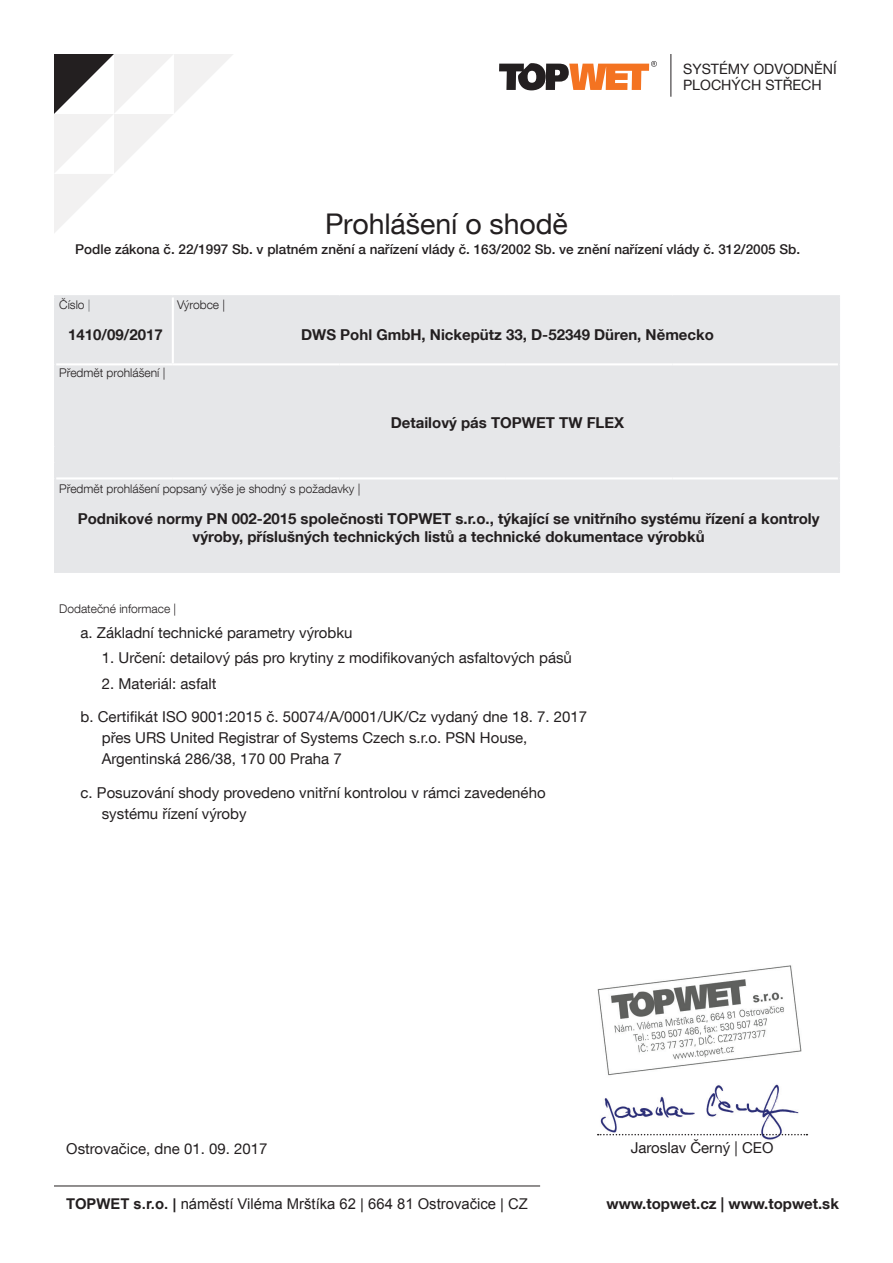
<style>
.page{position:relative;width:893px;height:1263px;background:#fff}
.page>*{position:absolute;margin:0;border:0;box-sizing:border-box;transform-origin:0 0}
.t1{font:28.5px "Helvetica Neue LT Com";letter-spacing:-.005em;color:#231f20}
.Text_-_normal{font:15px "Helvetica Neue LT Com";color:#231f20}
.Text_-_normal-2{font:700 15px/18px "Helvetica Neue LT Com";color:#231f20;text-align:center}
.t2{font:14.85px "Arial";color:#231f20}
.t3{font:14.25px/15.8px "Helvetica Neue LT Com";color:#231f20}
.t4{font:500 13.5px "Helvetica Neue LT Com";color:#231f20}
.Text_-_normal-3{font:300 12px "Helvetica Neue LT Com";color:#231f20}
.s1{font-weight:400;color:#808285}
.s2{font-weight:700}
</style>
<div class="page">
<img style="left:597px;top:965px;width:212px;height:175px">
<svg style="left:54px;top:54px;width:179px;height:179px"></svg>
<svg style="left:598px;top:1134px;width:209px;height:1px"></svg>
<hr style="left:671px;top:54px;width:1px;height:43px;background:#231f20">
<svg style="left:499px;top:61px;width:158px;height:29px"></svg>
<hr style="left:54px;top:1186px;width:486px;height:1px;background:#231f20">
<div style="left:56px;top:297px;width:782px;height:276px;background:#e6e7e9"></div>
<hr style="left:838px;top:478px;width:2px;height:95px;background:#e6e7e9">
<hr style="left:838px;top:297px;width:2px;height:67px;background:#e6e7e9">
<hr style="left:838px;top:364px;width:2px;height:82px;background:#e6e7e9">
<hr style="left:56px;top:363px;width:117px;height:2px;background:#fff">
<hr style="left:173px;top:363px;width:166px;height:2px;background:#fff">
<hr style="left:339px;top:363px;width:167px;height:2px;background:#fff">
<hr style="left:506px;top:363px;width:166px;height:2px;background:#fff">
<hr style="left:672px;top:363px;width:166px;height:2px;background:#fff">
<hr style="left:56px;top:477px;width:117px;height:2px;background:#fff">
<hr style="left:173px;top:477px;width:166px;height:2px;background:#fff">
<hr style="left:339px;top:477px;width:167px;height:2px;background:#fff">
<hr style="left:506px;top:477px;width:166px;height:2px;background:#fff">
<hr style="left:672px;top:477px;width:166px;height:2px;background:#fff">
<hr style="left:172px;top:297px;width:2px;height:66px;background:#fff">
<hr style="left:54px;top:295px;width:119px;height:2px;background:#e6e7e9">
<hr style="left:54px;top:297px;width:2px;height:67px;background:#e6e7e9">
<hr style="left:173px;top:295px;width:166px;height:2px;background:#e6e7e9">
<hr style="left:339px;top:295px;width:167px;height:2px;background:#e6e7e9">
<hr style="left:506px;top:295px;width:166px;height:2px;background:#e6e7e9">
<hr style="left:672px;top:295px;width:168px;height:2px;background:#e6e7e9">
<hr style="left:54px;top:364px;width:2px;height:82px;background:#e6e7e9">
<svg style="left:54px;top:446px;width:2px;height:32px"></svg>
<svg style="left:838px;top:446px;width:2px;height:32px"></svg>
<hr style="left:54px;top:478px;width:2px;height:95px;background:#e6e7e9">
<p class="t3" style="left:683px;top:60px;width:155px">SYSTÉMY ODVODNĚNÍ<br>PLOCHÝCH STŘECH</p>
<h1 class="t1" style="left:325px;top:206px;width:244px">Prohlášení o shodě</h1>
<p class="t4" style="left:75px;top:241px;width:726px">Podle zákona č. 22/1997 Sb. v platném znění a nařízení vlády č. 163/2002 Sb. ve znění nařízení vlády č. 312/2005 Sb.</p>
<p class="Text_-_normal-3" style="left:59px;top:297px;width:33px">Číslo <span class="s1">|</span></p>
<p class="Text_-_normal-2" style="left:68px;top:325px;width:96px">1410/09/2017</p>
<p class="Text_-_normal-3" style="left:59px;top:366px;width:108px">Předmět prohlášení |</p>
<p class="Text_-_normal-3" style="left:177px;top:297px;width:50px">Výrobce |</p>
<p class="Text_-_normal-2" style="left:301px;top:325px;width:414px">DWS Pohl GmbH, Nickepütz 33, D-52349 Düren, Německo</p>
<p class="Text_-_normal-2" style="left:391px;top:413px;width:235px">Detailový pás TOPWET TW FLEX</p>
<p class="Text_-_normal-3" style="left:59px;top:482px;width:303px">Předmět prohlášení popsaný výše je shodný s požadavky |</p>
<p class="Text_-_normal-2" style="left:78px;top:509px;width:743px">Podnikové normy PN 002-2015 společnosti TOPWET s.r.o., týkající se vnitřního systému řízení a kontroly výroby, příslušných technických listů a technické dokumentace výrobků</p>
<p class="Text_-_normal-3" style="left:59px;top:601px;width:118px">Dodatečné informace |</p>
<p class="Text_-_normal" style="left:81px;top:624px;width:274px">a. Základní technické parametry výrobku</p>
<p class="Text_-_normal" style="left:102px;top:649px;width:472px">1. Určení: detailový pás pro krytiny z modifikovaných asfaltových pásů</p>
<p class="Text_-_normal" style="left:102px;top:674px;width:116px">2. Materiál: asfalt</p>
<p class="Text_-_normal" style="left:81px;top:708px;width:508px">b. Certifikát ISO 9001:2015 č. 50074/A/0001/UK/Cz vydaný dne 18. 7. 2017</p>
<p class="Text_-_normal" style="left:102px;top:729px;width:427px">přes URS United Registrar of Systems Czech s.r.o. PSN House,</p>
<p class="Text_-_normal" style="left:102px;top:750px;width:241px">Argentinská 286/38, 170 00 Praha 7</p>
<p class="Text_-_normal" style="left:81px;top:784px;width:467px">c. Posuzování shody provedeno vnitřní kontrolou v rámci zavedeného</p>
<p class="Text_-_normal" style="left:102px;top:805px;width:146px">systému řízení výroby</p>
<p class="Text_-_normal" style="left:66px;top:1139px;width:203px">Ostrovačice, dne 01. 09. 2017</p>
<p class="Text_-_normal" style="left:631px;top:1138px;width:144px">Jaroslav Černý | CEO</p>
<p class="t2" style="left:66px;top:1194px;width:463px"><span class="s2">TOPWET s.r.o. |</span> náměstí Viléma Mrštíka 62 | 664 81 Ostrovačice | CZ</p>
<p class="Text_-_normal-2" style="left:606px;top:1194px;width:234px">www.topwet.cz | www.topwet.sk</p>
</div>
